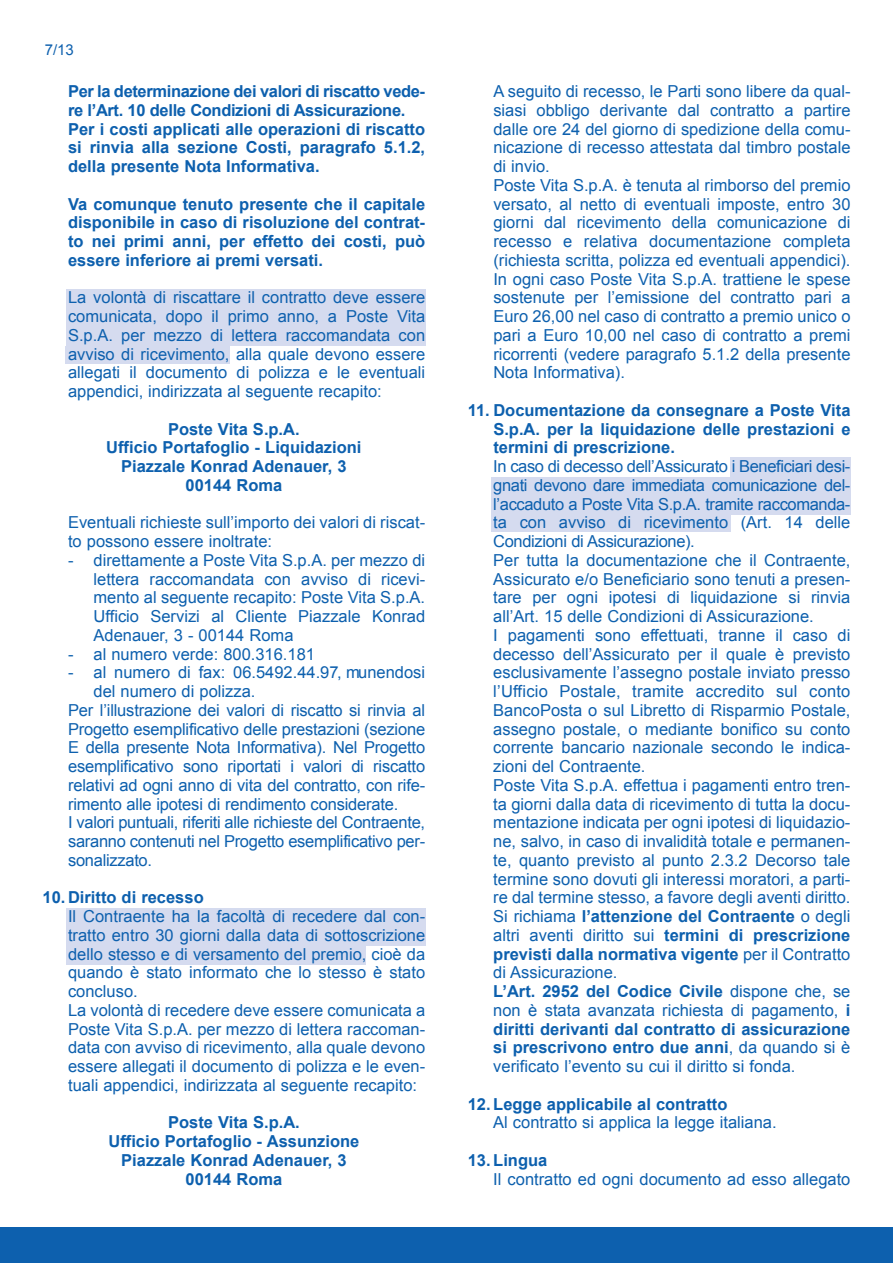
<style>
.page{position:relative;width:893px;height:1263px;background:#fff}
.page>*{position:absolute;margin:0;border:0;box-sizing:border-box;transform-origin:0 0}
.t1{font:16.5px/18.8px "Arial";color:#0d60ae}
.t2{font:700 16.5px/18.8px "Arial";color:#0d60ae;text-align:justify}
.t3{font:15px "Arial";color:#0d60ae}
.s1{font-weight:700}
</style>
<div class="page">
<div style="left:66px;top:289px;width:359px;height:57px;background:#d5dbef"></div>
<div style="left:66px;top:346px;width:164px;height:18px;background:#d5dbef"></div>
<div style="left:66px;top:909px;width:359px;height:37px;background:#d5dbef"></div>
<div style="left:66px;top:946px;width:300px;height:18px;background:#d5dbef"></div>
<div style="left:491px;top:515px;width:239px;height:17px;background:#d5dbef"></div>
<div style="left:491px;top:477px;width:359px;height:38px;background:#d5dbef"></div>
<div style="left:730px;top:457px;width:120px;height:20px;background:#d5dbef"></div>
<div style="left:0;top:1227px;width:893px;height:36px;background:#0d60ae"></div>
<p class="t3" style="left:45px;top:41px;width:31px">7/13</p>
<p class="t2" style="left:68px;top:82px;width:359px;text-align:left">Per la determinazione dei valori di riscatto vede&shy;re l’Art. 10 delle Condizioni di Assicurazione.<br>Per i costi applicati alle operazioni di riscatto si rinvia alla sezione Costi, paragrafo 5.1.2, della presente Nota Informativa.</p>
<p class="t2" style="left:68px;top:194px;width:359px">Va comunque tenuto presente che il capitale disponibile in caso di risoluzione del contrat&shy;to nei primi anni, per effetto dei costi, può essere inferiore ai premi versati.</p>
<p class="t1" style="left:68px;top:288px;width:359px;text-align:justify">La volontà di riscattare il contratto deve essere comunicata, dopo il primo anno, a poste Vita S.p.a. per mezzo di lettera raccomandata con avviso di ricevimento, alla quale devono essere allegati il documento di polizza e le eventuali appendici, indirizzata al seguente recapito:</p>
<p class="t2" style="left:106px;top:419px;width:257px;text-align:center">Poste Vita S.p.A.<br>ufficio Portafoglio - Liquidazioni<br>Piazzale Konrad Adenauer, 3<br>00144 Roma</p>
<p class="t1" style="left:68px;top:513px;width:359px">Eventuali richieste sull’importo dei valori di riscat&shy;to possono essere inoltrate:</p>
<p class="t1" style="left:94px;top:551px;width:333px;text-align:justify;text-indent:-26px">- direttamente a poste Vita S.p.a. per mezzo di lettera raccomandata con avviso di ricevi&shy;mento al seguente recapito: poste Vita S.p.a.<br>Ufficio Servizi al Cliente piazzale Konrad adenauer, 3 - 00144 Roma</p>
<p class="t1" style="left:68px;top:644px;width:249px">- al numero verde: 800.316.181</p>
<p class="t1" style="left:68px;top:663px;width:359px">- al numero di fax: 06.5492.44.97, munendosi</p>
<p class="t1" style="left:94px;top:682px;width:163px">del numero di polizza.</p>
<p class="t1" style="left:68px;top:701px;width:359px">per l’illustrazione dei valori di riscatto si rinvia al</p>
<p class="t1" style="left:68px;top:719px;width:359px">progetto esemplificativo delle prestazioni (sezione</p>
<p class="t1" style="left:68px;top:738px;width:359px">E della presente Nota Informativa). Nel progetto</p>
<p class="t1" style="left:68px;top:757px;width:359px">esemplificativo sono riportati i valori di riscatto</p>
<p class="t1" style="left:68px;top:776px;width:359px">relativi ad ogni anno di vita del contratto, con rife-</p>
<p class="t1" style="left:68px;top:794px;width:332px">rimento alle ipotesi di rendimento considerate.</p>
<p class="t1" style="left:68px;top:813px;width:359px">I valori puntuali, riferiti alle richieste del Contraente,</p>
<p class="t1" style="left:68px;top:832px;width:359px">saranno contenuti nel progetto esemplificativo per-</p>
<p class="t1" style="left:68px;top:851px;width:86px">sonalizzato.</p>
<p class="t2" style="left:43px;top:888px;width:163px">10. Diritto di recesso</p>
<p class="t1" style="left:68px;top:907px;width:359px">Il Contraente ha la facoltà di recedere dal con&shy;tratto entro 30 giorni dalla data di sottoscrizione dello stesso e di versamento del premio, cioè da quando è stato informato che lo stesso è stato concluso.<br>La volontà di recedere deve essere comunicata a poste Vita S.p.a. per mezzo di lettera raccoman&shy;data con avviso di ricevimento, alla quale devono essere allegati il documento di polizza e le even&shy;tuali appendici, indirizzata al seguente recapito:</p>
<p class="t2" style="left:108px;top:1113px;width:253px;text-align:center">Poste Vita S.p.A.<br>ufficio Portafoglio - Assunzione<br>Piazzale Konrad Adenauer, 3<br>00144 Roma</p>
<p class="t1" style="left:493px;top:82px;width:359px">a seguito di recesso, le parti sono libere da qual&shy;siasi obbligo derivante dal contratto a partire dalle ore 24 del giorno di spedizione della comu&shy;nicazione di recesso attestata dal timbro postale di invio.<br>poste Vita S.p.a. è tenuta al rimborso del premio versato, al netto di eventuali imposte, entro 30 giorni dal ricevimento della comunicazione di recesso e relativa documentazione completa (richiesta scritta, polizza ed eventuali appendici).<br>In ogni caso poste Vita S.p.a. trattiene le spese sostenute per l’emissione del contratto pari a Euro 26,00 nel caso di contratto a premio unico o pari a Euro 10,00 nel caso di contratto a premi ricorrenti (vedere paragrafo 5.1.2 della presente Nota Informativa).</p>
<p class="t2" style="left:493px;top:401px;width:359px;text-indent:-26px">11. Documentazione da consegnare a Poste Vita S.p.A. per la liquidazione delle prestazioni e termini di prescrizione.</p>
<p class="t1" style="left:493px;top:457px;width:359px">In caso di decesso dell’assicurato i Beneficiari desi&shy;gnati devono dare immediata comunicazione del&shy;l’accaduto a poste Vita S.p.a. tramite raccomanda&shy;ta con avviso di ricevimento (art. 14 delle Condizioni di assicurazione).<br>per tutta la documentazione che il Contraente, assicurato e/o Beneficiario sono tenuti a presen&shy;tare per ogni ipotesi di liquidazione si rinvia all’art. 15 delle Condizioni di assicurazione.<br>I pagamenti sono effettuati, tranne il caso di decesso dell’assicurato per il quale è previsto esclusivamente l’assegno postale inviato presso l’Ufficio postale, tramite accredito sul conto Bancoposta o sul Libretto di Risparmio postale, assegno postale, o mediante bonifico su conto corrente bancario nazionale secondo le indica&shy;zioni del Contraente.<br>poste Vita S.p.a. effettua i pagamenti entro tren&shy;ta giorni dalla data di ricevimento di tutta la docu&shy;mentazione indicata per ogni ipotesi di liquidazio&shy;ne, salvo, in caso di invalidità totale e permanen&shy;te, quanto previsto al punto 2.3.2 Decorso tale termine sono dovuti gli interessi moratori, a parti&shy;re dal termine stesso, a favore degli aventi diritto.<br>Si richiama <span class="s1">l’attenzione del Contraente</span> o degli altri aventi diritto sui <span class="s1">termini di prescrizione previsti dalla normativa vigente</span> per il Contratto di assicurazione.<br><span class="s1">L’Art. 2952 del Codice Civile</span> dispone che, se non è stata avanzata richiesta di pagamento, <span class="s1">i diritti derivanti dal contratto di assicurazione si prescrivono entro due anni</span>, da quando si è verificato l’evento su cui il diritto si fonda.</p>
<p class="t2" style="left:468px;top:1094px;width:261px">12. Legge applicabile al contratto</p>
<p class="t1" style="left:493px;top:1113px;width:285px">al contratto si applica la legge italiana.</p>
<p class="t2" style="left:468px;top:1151px;width:81px">13. Lingua</p>
<p class="t1" style="left:493px;top:1169px;width:359px">Il contratto ed ogni documento ad esso allegato</p>
</div>
